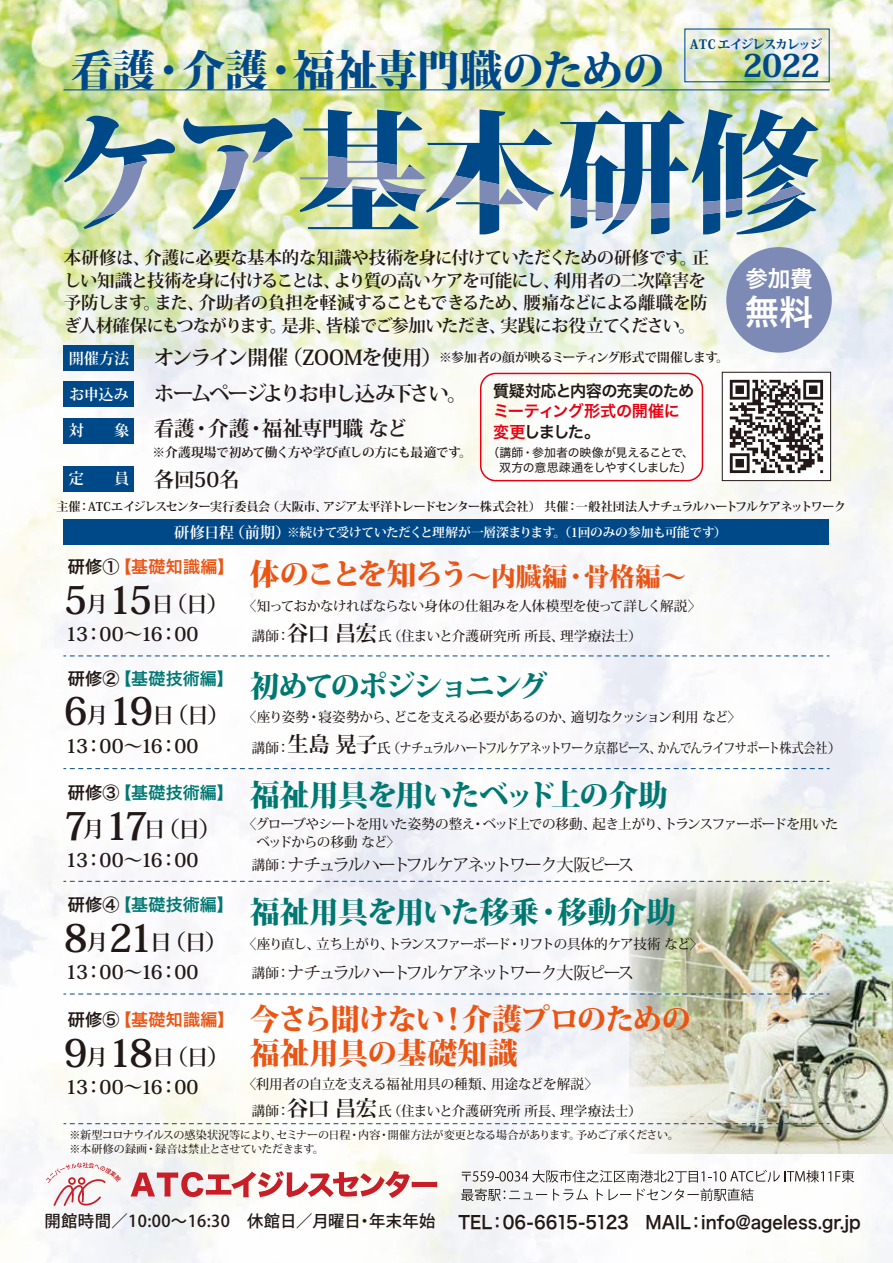
<style>
.page{position:relative;width:893px;height:1263px;background:#fff}
.page>*{position:absolute;margin:0;border:0;box-sizing:border-box;transform-origin:0 0}
.t1{font:800 42.45px "Koz Min Pro";letter-spacing:-.01em;color:#004988}
.t2{font:34.35px "Hiragino Sans W6";color:#fff}
.t3{font:800 31.35px "Koz Min Pro";color:#004988}
.t4{font:800 29.7px/34px "Koz Min Pro";letter-spacing:-.04em;color:#ea5514}
.t5{font:800 29.7px "Koz Min Pro";letter-spacing:-.06em;color:#007872}
.t6{font:800 29.7px "Koz Min Pro";letter-spacing:-.015em;color:#007872}
.t7{font:800 29.7px "Koz Min Pro";letter-spacing:-.095em;color:#007872}
.t8{font:800 25.5px "Koz Min Pro";letter-spacing:.005em;color:#ea5514}
.t9{font:22.5px "Hiragino Sans W6";color:#fff}
.t10{font:700 21.9px "Koz Min Pro";color:#221815}
.t11{font:700 20.55px "Koz Min Pro";letter-spacing:-.12em;color:#221815}
.t12{font:700 20.55px "Koz Min Pro";letter-spacing:-.035em;color:#221815}
.t13{font:700 20.55px "Koz Min Pro";letter-spacing:-.01em;color:#221815}
.t14{font:700 20.55px "Koz Min Pro";letter-spacing:-.055em;color:#221815}
.t15{font:700 19.2px "Koz Min Pro";letter-spacing:-.04em;color:#221815}
.t16{font:17.85px "Hira Kaku Pro W6";color:#221815;scale:.92 1}
.t17{font:700 17.4px/22.5px "Koz Min Pro";letter-spacing:-.04em;color:#221815}
.t18{font:16.95px "Koz Min Pro";letter-spacing:-.115em;color:#221815}
.t19{font:16.95px "Hiragino Sans W6";letter-spacing:.015em;color:#007872}
.t20{font:16.95px "Hiragino Sans W6";letter-spacing:.02em;color:#ea5514}
.t21{font:500 16.35px "Koz Go Pro";letter-spacing:.025em;color:#221815}
.t22{font:16.2px/20.4px "Hiragino Sans W6";letter-spacing:-.035em;color:#e60012}
.t23{font:16.2px "Hiragino Sans W6";letter-spacing:-.04em;color:#221815}
.t24{font:700 15.15px "Koz Min Pro";color:#fff}
.t25{font:500 13.65px "Koz Min Pro";letter-spacing:-.05em;color:#221815}
.t26{font:500 13.65px/18.3px "Koz Min Pro";letter-spacing:-.07em;color:#221815}
.t27{font:500 13.65px/27px "Koz Min Pro";letter-spacing:-.015em;color:#221815}
.t28{font:500 13.65px "Koz Min Pro";letter-spacing:-.075em;color:#221815}
.t29{font:500 13.65px "Koz Min Pro";letter-spacing:-.08em;color:#221815}
.t30{font:500 13.65px "Koz Min Pro";letter-spacing:.005em;color:#221815}
.t31{font:700 12.75px "Koz Min Pro";letter-spacing:-.03em;color:#221815}
.t32{font:700 12.75px "Koz Min Pro";letter-spacing:-.03em;color:#fff}
.t33{font:800 12.75px "Koz Min Pro";letter-spacing:-.1em;color:#004988}
.t34{font:700 12.15px "Koz Min Pro";letter-spacing:-.055em;color:#221815}
.t35{font:11.85px/14.9px "Hiragino Sans W4";letter-spacing:-.02em;color:#221815}
.t36{font:500 11.1px/14.9px "Koz Min Pro";letter-spacing:-.035em;color:#221815}
.s1{color:#221815}
.s2{font-size:15.15px}
.s3{font-size:29.7px}
.s4{font-weight:700;font-size:21.3px}
.s5{font-size:38.25px}
.s6{font-weight:500;font-size:13.65px}
</style>
<div class="page">
<img style="left:0;top:537px;width:893px;height:726px">
<img style="left:0;top:0;width:893px;height:537px">
<img style="left:505px;top:851px;width:388px;height:305px">
<svg style="left:596px;top:882px;width:71px;height:43px"></svg>
<img style="left:667px;top:880px;width:226px;height:274px">
<svg style="left:462px;top:1170px;width:392px;height:12px"></svg>
<svg style="left:461px;top:1188px;width:86px;height:13px"></svg>
<svg style="left:553px;top:1189px;width:35px;height:11px"></svg>
<svg style="left:597px;top:1189px;width:34px;height:11px"></svg>
<svg style="left:637px;top:1188px;width:116px;height:13px"></svg>
<svg style="left:130px;top:1171px;width:307px;height:27px"></svg>
<svg style="left:46px;top:1162px;width:75px;height:45px"></svg>
<div style="left:726px;top:247px;width:106px;height:106px;background:#7c8ab5;border-radius:50%"></div>
<img style="left:717px;top:23px;width:129px;height:88px">
<img style="left:45px;top:23px;width:646px;height:61px">
<div style="left:722px;top:372px;width:109px;height:109px;background:#fff;border:1px solid #221815"></div>
<div style="left:64px;top:346px;width:70px;height:25px;background:#004988"></div>
<div style="left:64px;top:418px;width:70px;height:25px;background:#004988"></div>
<div style="left:64px;top:520px;width:765px;height:25px;background:#004988"></div>
<div style="left:64px;top:381px;width:70px;height:26px;background:#004988"></div>
<div style="left:64px;top:466px;width:70px;height:25px;background:#004988"></div>
<img style="left:38px;top:84px;width:806px;height:176px">
<svg style="left:64px;top:116px;width:111px;height:113px"></svg>
<svg style="left:183px;top:118px;width:110px;height:112px"></svg>
<svg style="left:300px;top:109px;width:254px;height:125px"></svg>
<svg style="left:560px;top:109px;width:258px;height:125px"></svg>
<svg style="left:64px;top:656px;width:765px;height:1px"></svg>
<hr style="left:64px;top:89px;width:765px;height:1px;background:#004988">
<svg style="left:64px;top:768px;width:765px;height:1px"></svg>
<svg style="left:64px;top:881px;width:765px;height:1px"></svg>
<svg style="left:64px;top:994px;width:765px;height:1px"></svg>
<svg style="left:64px;top:1123px;width:765px;height:1px"></svg>
<div style="left:480px;top:373px;width:223px;height:108px;border:1px solid #e60012;border-radius:15px"></div>
<svg style="left:730px;top:380px;width:93px;height:93px"></svg>
<p class="t33" style="left:690px;top:35px;width:134px">ATC エイジレスカレッジ</p>
<h1 class="t1" style="left:71px;top:39px;width:596px">看護・介護・福祉専門職のための</h1>
<h3 class="t3" style="left:743px;top:42px;width:79px">2022</h3>
<p class="t17" style="left:64px;top:246px;width:647px">本研修は、介護に必要な基本的な知識や技術を身に付けていただくための研修です。正しい知識と技術を身に付けることは、より質の高いケアを可能にし、利用者の二次障害を予防します。また、介助者の負担を軽減することもできるため、腰痛などによる離職を防ぎ人材確保にもつながります。是非、皆様でご参加いただき、実践にお役立てください。</p>
<p class="t12" style="left:154px;top:342px;width:290px">オンライン開催（ZOOMを使用）</p>
<p class="t24" style="left:69px;top:347px;width:62px">開催方法</p>
<p class="t31" style="left:439px;top:348px;width:291px">※参加者の顔が映るミーティング形式で開催します。</p>
<p class="t23" style="left:493px;top:376px;width:203px">質疑対応と内容の充実のため</p>
<p class="t22" style="left:493px;top:400px;width:189px">ミーティング形式の開催に変更<span class="s1">しました。</span></p>
<p class="t31" style="left:153px;top:443px;width:321px">※介護現場で初めて働く方や学び直しの方にも最適です。</p>
<p class="t11" style="left:154px;top:379px;width:316px">ホームページよりお申し込み下さい。</p>
<p class="t24" style="left:69px;top:383px;width:61px">お申込み</p>
<p class="t13" style="left:154px;top:414px;width:255px">看護・介護・福祉専門職 など</p>
<p class="t24" style="left:69px;top:420px;width:62px">対　　象</p>
<p class="t35" style="left:487px;top:444px;width:208px">（講師・参加者の映像が見えることで、　双方の意思疎通をしやすくしました）</p>
<p class="t14" style="left:154px;top:464px;width:88px">各回50名</p>
<p class="t24" style="left:69px;top:468px;width:62px">定　　員</p>
<p class="t9" style="left:745px;top:259px;width:69px">参加費</p>
<h2 class="t2" style="left:745px;top:281px;width:70px">無料</h2>
<p class="t34" style="left:56px;top:497px;width:791px">主催：ATCエイジレスセンター実行委員会（大阪市、アジア太平洋トレードセンター株式会社） 共催：一般社団法人ナチュラルハートフルケアネットワーク</p>
<p class="t32" style="left:174px;top:523px;width:554px"><span class="s2">研修日程（前期）</span>※続けて受けていただくと理解が一層深まります。（1回のみの参加も可能です）</p>
<h3 class="t8" style="left:250px;top:557px;width:438px"><span class="s3">体のことを知ろう</span>～内臓編・骨格編～</h3>
<p class="t25" style="left:243px;top:596px;width:460px">〈知っておかなければならない身体の仕組みを人体模型を使って詳しく解説〉</p>
<p class="t30" style="left:252px;top:626px;width:391px">講師：<span class="s4">谷口 昌宏</span>氏（住まいと介護研究所 所長、理学療法士）</p>
<p class="t20" style="left:68px;top:551px;width:168px"><span class="s1">研修①</span>【基礎知識編】</p>
<p class="t10" style="left:64px;top:588px;width:166px"><span class="s5">5</span>月<span class="s5">15</span>日（日）</p>
<p class="t15" style="left:66px;top:620px;width:134px">13：00～16：00</p>
<p class="t19" style="left:68px;top:663px;width:167px"><span class="s1">研修②</span>【基礎技術編】</p>
<p class="t10" style="left:64px;top:699px;width:167px"><span class="s5">6</span>月<span class="s5">19</span>日（日）</p>
<p class="t15" style="left:66px;top:731px;width:134px">13：00～16：00</p>
<p class="t19" style="left:68px;top:777px;width:167px"><span class="s1">研修③</span>【基礎技術編】</p>
<p class="t10" style="left:64px;top:813px;width:158px"><span class="s5">7</span>月<span class="s5">17</span>日（日）</p>
<p class="t15" style="left:66px;top:846px;width:134px">13：00～16：00</p>
<p class="t19" style="left:68px;top:889px;width:167px"><span class="s1">研修④</span>【基礎技術編】</p>
<p class="t10" style="left:64px;top:926px;width:165px"><span class="s5">8</span>月<span class="s5">21</span>日（日）</p>
<p class="t15" style="left:66px;top:958px;width:134px">13：00～16：00</p>
<h3 class="t7" style="left:250px;top:663px;width:300px">初めてのポジショニング</h3>
<p class="t25" style="left:243px;top:707px;width:500px">〈座り姿勢・寝姿勢から、どこを支える必要があるのか、適切なクッション利用 など〉</p>
<p class="t28" style="left:252px;top:738px;width:591px">講師：<span class="s4">生島 晃子</span>氏（ナチュラルハートフルケアネットワーク京都ピース、かんでんライフサポート株式会社）</p>
<h3 class="t5" style="left:250px;top:773px;width:420px">福祉用具を用いたベッド上の介助</h3>
<p class="t26" style="left:243px;top:814px;width:597px">〈グローブやシートを用いた姿勢の整え・ベッド上での移動、起き上がり、トランスファーボードを用いた　ベッドからの移動 など〉</p>
<p class="t18" style="left:252px;top:853px;width:384px"><span class="s6">講師：</span>ナチュラルハートフルケアネットワーク大阪ピース</p>
<h3 class="t6" style="left:250px;top:890px;width:428px">福祉用具を用いた移乗・移動介助</h3>
<p class="t29" style="left:243px;top:934px;width:462px">〈座り直し、立ち上がり、トランスファーボード・リフトの具体的ケア技術 など〉</p>
<p class="t18" style="left:252px;top:961px;width:384px"><span class="s6">講師：</span>ナチュラルハートフルケアネットワーク大阪ピース</p>
<h3 class="t4" style="left:250px;top:1000px;width:443px">今さら聞けない！介護プロのための福祉用具の基礎知識</h3>
<p class="t27" style="left:252px;top:1070px;width:391px;text-indent:-9px">〈利用者の自立を支える福祉用具の種類、用途などを解説〉<br>講師：<span class="s4">谷口 昌宏</span>氏（住まいと介護研究所 所長、理学療法士）</p>
<p class="t20" style="left:68px;top:1004px;width:168px"><span class="s1">研修⑤</span>【基礎知識編】</p>
<p class="t10" style="left:64px;top:1041px;width:167px"><span class="s5">9</span>月<span class="s5">18</span>日（日）</p>
<p class="t15" style="left:66px;top:1073px;width:134px">13：00～16：00</p>
<p class="t36" style="left:69px;top:1126px;width:611px">※新型コロナウイルスの感染状況等により、セミナーの日程・内容・開催方法が変更となる場合があります。予めご了承ください。※本研修の録画・録音は禁止とさせていただきます。</p>
<p class="t21" style="left:45px;top:1211px;width:393px">開館時間／10:00～16:30　休館日／月曜日・年末年始</p>
<p class="t16" style="left:459px;top:1206px;width:439px">TEL：06-6615-5123　MAIL：info@ageless.gr.jp</p>
</div>
